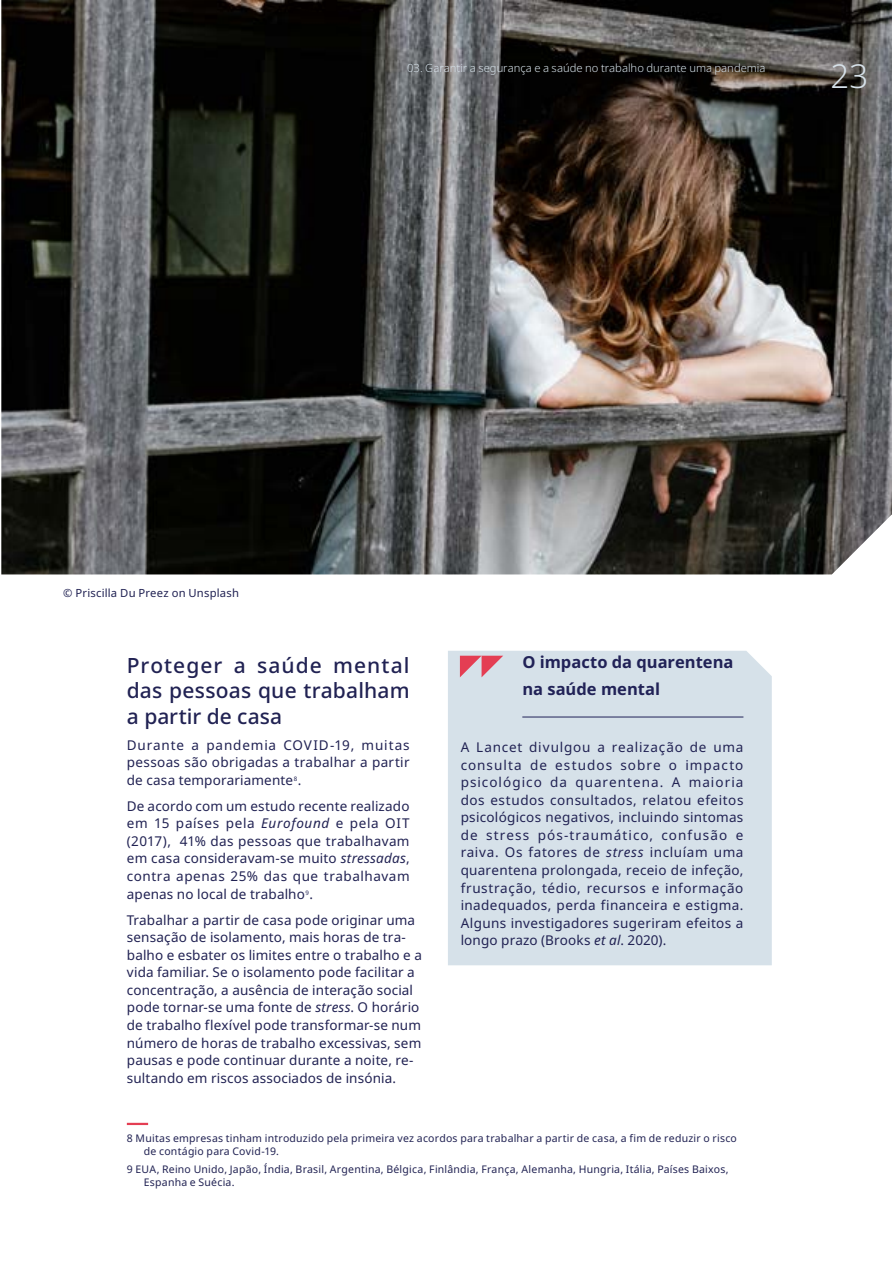
<style>
.page{position:relative;width:893px;height:1263px;background:#fff}
.page>*{position:absolute;margin:0;border:0;box-sizing:border-box;transform-origin:0 0}
.t1{font:300 33px "Noto Sans";color:#d6e1e9}
.t2{font:500 21px/25.2px "Noto Sans";letter-spacing:.01em;color:#212253;text-align:justify}
.t3{font:700 16.5px/27px "Noto Sans";color:#212257}
.t4{font:13.5px/17.5px "Noto Sans";letter-spacing:.01em;color:#212253;text-align:justify}
.t5{font:300 11.25px "Noto Sans";color:#d6e1e9}
.t6{font:11.25px "Noto Sans";letter-spacing:.015em;color:#212253}
.t7{font:10.5px/13.5px "Noto Sans";letter-spacing:.02em;color:#212253}
.s1{font-style:italic}
</style>
<div class="page">
<div style="left:448px;top:651px;width:324px;height:314px;background:#d6e1e9"></div>
<svg style="left:460px;top:656px;width:43px;height:21px"></svg>
<hr style="left:127px;top:1123px;width:21px;height:2px;background:#e43e53">
<hr style="left:522px;top:717px;width:221px;height:1px;background:#212257">
<img style="left:1px;top:0;width:891px;height:574px">
<p class="t5" style="left:407px;top:60px;width:360px">03. Garantir a segurança e a saúde no trabalho durante uma pandemia</p>
<h1 class="t1" style="left:831px;top:53px;width:39px">23</h1>
<p class="t6" style="left:63px;top:585px;width:177px">© Priscilla Du Preez on Unsplash</p>
<h2 class="t2" style="left:127px;top:653px;width:284px">Proteger a saúde mental das pessoas que trabalham a partir de casa</h2>
<p class="t4" style="left:127px;top:736px;width:284px">Durante a pandemia COVID-19, muitas pessoas são obrigadas a trabalhar a partir de casa temporariamente<sup>8</sup>.</p>
<p class="t4" style="left:127px;top:797px;width:284px">De acordo com um estudo recente realizado em 15 países pela <span class="s1">Eurofound</span> e pela OIT (2017), 41% das pessoas que trabalhavam em casa consideravam-se muito <span class="s1">stressadas</span>, contra apenas 25% das que trabalhavam apenas no local de trabalho<sup>9</sup>.</p>
<p class="t4" style="left:127px;top:911px;width:297px;text-align:left">Trabalhar a partir de casa pode originar uma sensação de isolamento, mais horas de tra&shy;balho e esbater os limites entre o trabalho e a vida familiar. Se o isolamento pode facilitar a concentração, a ausência de interação social pode tornar-se uma fonte de <span class="s1">stress</span>. O horário de trabalho flexível pode transformar-se num número de horas de trabalho excessivas, sem pausas e pode continuar durante a noite, re&shy;sultando em riscos associados de insónia.</p>
<p class="t3" style="left:522px;top:649px;width:213px">O impacto da quarentena na saúde mental</p>
<p class="t4" style="left:461px;top:739px;width:284px">A Lancet divulgou a realização de uma consulta de estudos sobre o impacto psicológico da quarentena. A maioria dos estudos consultados, relatou efeitos psicológicos negativos, incluindo sintomas de stress pós-traumático, confusão e raiva. Os fatores de <span class="s1">stress</span> incluíam uma quarentena prolongada, receio de infeção, frustração, tédio, recursos e informação inadequados, perda financeira e estigma.<br>Alguns investigadores sugeriram efeitos a longo prazo (Brooks <span class="s1">et al</span>. 2020).</p>
<p class="t7" style="left:144px;top:1131px;width:594px;text-indent:-17px">8 Muitas empresas tinham introduzido pela primeira vez acordos para trabalhar a partir de casa, a fim de reduzir o risco de contágio para Covid-19.</p>
<p class="t7" style="left:144px;top:1162px;width:586px;text-indent:-17px">9 EUA, Reino Unido, Japão, Índia, Brasil, Argentina, Bélgica, Finlândia, França, Alemanha, Hungria, Itália, Países Baixos,<br>Espanha e Suécia.</p>
</div>
